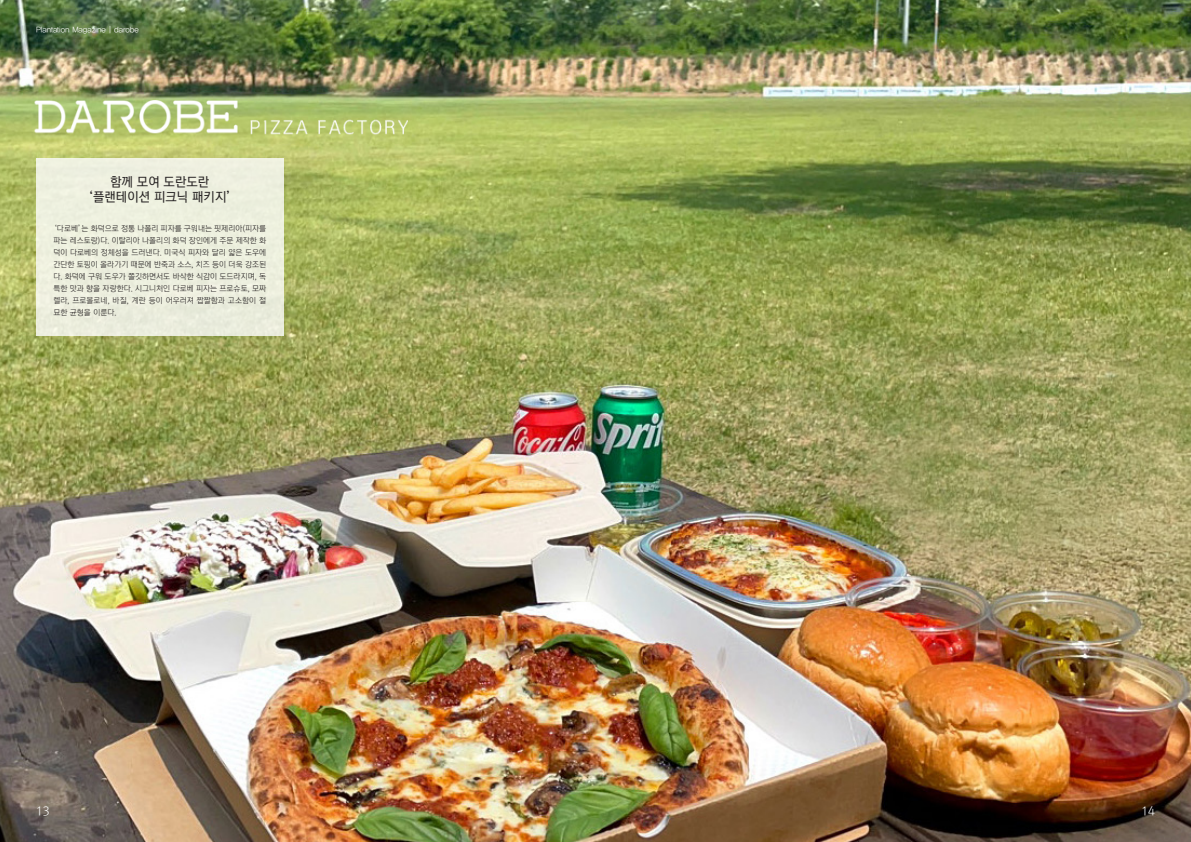
<style>
.page{position:relative;width:1191px;height:842px;background:#fff}
.page>*{position:absolute;margin:0;border:0;box-sizing:border-box;transform-origin:0 0}
.ÿFFFFB9ÿFFFFD9ÿFFFF{font:13px "Korean GD13 R";color:#231f20}
.t1{font:12px "Korean GD11 R";color:#fff}
.ÿFFFFB9ÿFFFFD9ÿFFFF-2{font:8px/12px "Korean GD11 R";color:#231f20;text-align:justify}
.t2{font:8px "YDIYGO320";color:#fff}
</style>
<div class="page">
<img style="left:0;top:0;width:1191px;height:842px">
<img style="left:13px;top:64px;width:394px;height:107px">
<div style="left:36px;top:159px;width:247px;height:177px;background:#edf0df"></div>
<p class="t2" style="left:36px;top:25px;width:104px">Plantation Magazine | darobe</p>
<p class="ÿFFFFB9ÿFFFFD9ÿFFFF" style="left:110px;top:175px;width:101px">함께 모여 도란도란</p>
<p class="ÿFFFFB9ÿFFFFD9ÿFFFF" style="left:87px;top:191px;width:146px">‘플랜테이션 피크닉 패키지’</p>
<p class="ÿFFFFB9ÿFFFFD9ÿFFFF-2" style="left:53px;top:223px;width:214px">‘다로베’는 화덕으로 정통 나폴리 피자를 구워내는 핏제리아(피자를 파는 레스토랑)다. 이탈리아 나폴리의 화덕 장인에게 주문 제작한 화 덕이 다로베의 정체성을 드러낸다. 미국식 피자와 달리 얇은 도우에 간단한 토핑이 올라가기 때문에 반죽과 소스, 치즈 등이 더욱 강조된 다. 화덕에 구워 도우가 쫄깃하면서도 바삭한 식감이 도드라지며, 독 특한 맛과 향을 자랑한다. 시그니처인 다로베 피자는 프로슈토, 모짜 렐라, 프로볼로네, 바질, 계란 등이 어우러져 짭짤함과 고소함이 절 묘한 균형을 이룬다.</p>
<p class="t1" style="left:36px;top:804px;width:15px">13</p>
<p class="t1" style="left:1141px;top:804px;width:15px">14</p>
</div>
